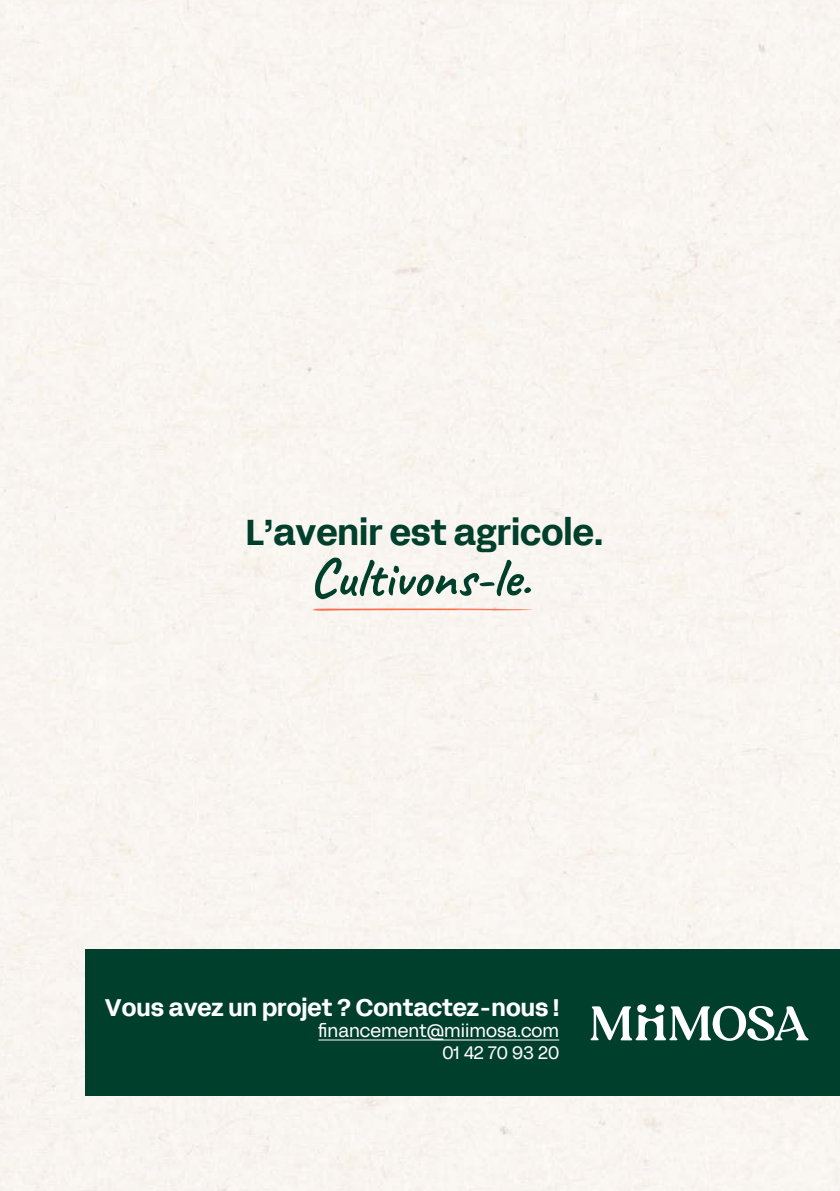
<style>
.page{position:relative;width:840px;height:1191px;background:#fff}
.page>*{position:absolute;margin:0;border:0;box-sizing:border-box;transform-origin:0 0}
.t1{font:54px "Caveat";color:#003f2b}
.t2{font:700 36px "Acid Grotesk Fixed";color:#003f2b}
.t3{font:700 24px "Acid Grotesk Fixed";color:#fff}
.t4{font:18px/21.6px "Acid Grotesk Fixed";color:#fff;text-align:right}
</style>
<div class="page">
<div style="left:85px;top:949px;width:754px;height:147px;background:#003f2b"></div>
<hr style="left:318px;top:1039px;width:241px;height:1px;background:#fff">
<svg style="left:590px;top:1004px;width:218px;height:37px"></svg>
<svg style="left:311px;top:606px;width:220px;height:8px"></svg>
<h2 class="t2" style="left:246px;top:503px;width:359px">L’avenir est agricole.</h2>
<h1 class="t1" style="left:309px;top:543px;width:222px">Cultivons-le.</h1>
<h3 class="t3" style="left:105px;top:987px;width:455px">Vous avez un projet ? Contactez-nous !</h3>
<p class="t4" style="left:318px;top:1018px;width:242px">financement@miimosa.com<br>01 42 70 93 20</p>
</div>
